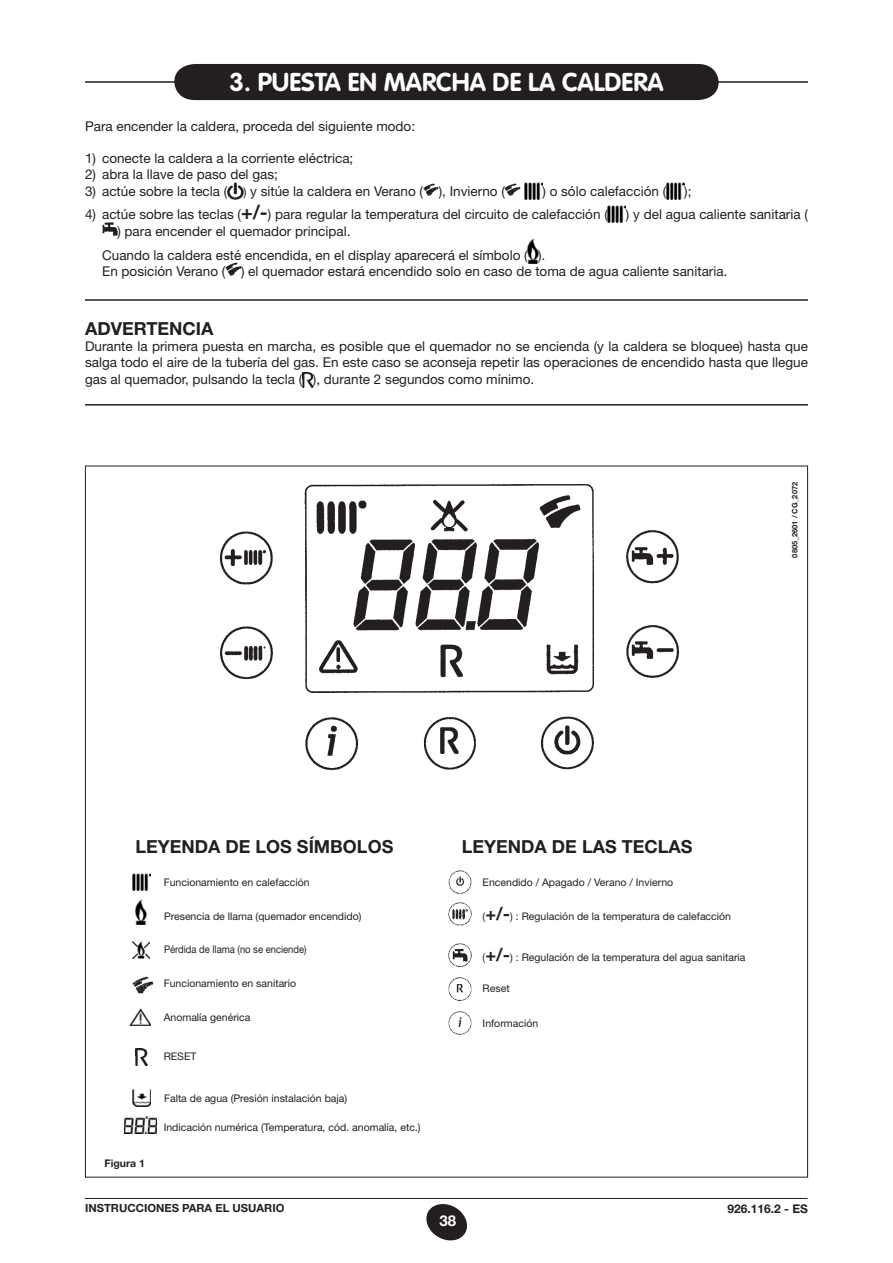
<style>
.page{position:relative;width:893px;height:1263px;background:#fff}
.page>*{position:absolute;margin:0;border:0;box-sizing:border-box;transform-origin:0 0}
.t1{font:700 25.5px "VAG Rounded Std";color:#fff}
.t2{font:700 18px "Helvetica Neue LT Std";color:#231f20}
.t3{font:700 15px "Helvetica Neue LT Std";color:#fff}
.t4{font:13.5px/16.2px "Helvetica Neue LT Std";color:#231f20}
.t5{font:700 12px "Helvetica Neue LT Std";color:#231f20}
.t6{font:700 11.25px "Helvetica Neue LT Std";color:#231f20}
.t7{font:10.5px "Helvetica Neue LT Std";color:#231f20}
.t8{font:10.5px "Helvetica Neue LT Std";color:#231f20;scale:.9 1}
.t9{font:700 10.5px "Helvetica Neue LT Std";color:#231f20}
.t10{font:700 7.5px "Helvetica Neue LT Std";color:#231f20}
.s1{font-size:12px}
.s2{font-weight:700;font-size:19.5px}
.s3{font-weight:700;font-size:18px}
</style>
<div class="page">
<svg style="left:426px;top:1204px;width:41px;height:37px"></svg>
<hr style="left:85px;top:1198px;width:722px;height:1px;background:#231f20">
<hr style="left:85px;top:299px;width:723px;height:2px;background:#231f20">
<hr style="left:85px;top:404px;width:723px;height:2px;background:#231f20">
<img style="left:227px;top:182px;width:16px;height:17px">
<img style="left:423px;top:183px;width:15px;height:13px">
<img style="left:505px;top:183px;width:15px;height:13px">
<img style="left:524px;top:182px;width:18px;height:17px">
<img style="left:666px;top:182px;width:18px;height:17px">
<img style="left:608px;top:206px;width:18px;height:17px">
<img style="left:102px;top:223px;width:15px;height:13px">
<img style="left:527px;top:238px;width:11px;height:26px">
<img style="left:225px;top:263px;width:16px;height:13px">
<img style="left:302px;top:373px;width:11px;height:15px">
<div style="left:174px;top:64px;width:545px;height:37px;background:#231f20"></div>
<hr style="left:692px;top:81px;width:116px;height:2px;background:#231f20">
<hr style="left:85px;top:81px;width:116px;height:2px;background:#231f20">
<img style="left:124px;top:1117px;width:33px;height:16px">
<img style="left:132px;top:874px;width:18px;height:17px">
<img style="left:136px;top:899px;width:10px;height:26px">
<img style="left:133px;top:941px;width:17px;height:17px">
<img style="left:130px;top:1008px;width:21px;height:17px">
<img style="left:132px;top:1089px;width:18px;height:17px">
<img style="left:135px;top:1049px;width:12px;height:17px">
<img style="left:448px;top:870px;width:23px;height:23px">
<img style="left:448px;top:902px;width:23px;height:24px">
<img style="left:448px;top:977px;width:23px;height:23px">
<img style="left:448px;top:1011px;width:23px;height:24px">
<img style="left:219px;top:483px;width:460px;height:288px">
<img style="left:133px;top:976px;width:21px;height:17px">
<img style="left:448px;top:943px;width:24px;height:24px">
<h1 class="t1" style="left:229px;top:71px;width:436px">3. PUESTA EN MARCHA DE LA CALDERA</h1>
<p class="t4" style="left:85px;top:119px;width:331px">Para encender la caldera, proceda del siguiente modo:</p>
<p class="t4" style="left:85px;top:151px;width:270px">1) conecte la caldera a la corriente eléctrica;</p>
<p class="t4" style="left:85px;top:168px;width:194px">2) abra la llave de paso del gas;</p>
<p class="t4" style="left:85px;top:184px;width:421px">3) actúe sobre la tecla ( <span class="s1">)</span> y sitúe la caldera en Verano ( ), Invierno (</p>
<p class="t4" style="left:542px;top:184px;width:125px">) o sólo calefacción (</p>
<p class="t4" style="left:684px;top:184px;width:9px">);</p>
<p class="t4" style="left:85px;top:208px;width:524px">4) actúe sobre las teclas (<span class="s2">+/-</span>) para regular la temperatura del circuito de calefacción (</p>
<p class="t4" style="left:626px;top:208px;width:183px">) y del agua caliente sanitaria (</p>
<p class="t4" style="left:102px;top:220px;width:445px;line-height:24px;text-indent:15px">) para encender el quemador principal.<br>Cuando la caldera esté encendida, en el display aparecerá el símbolo ( ).</p>
<p class="t4" style="left:102px;top:264px;width:627px">En posición Verano ( ) el quemador estará encendido solo en caso de toma de agua caliente sanitaria.</p>
<h2 class="t2" style="left:85px;top:322px;width:130px">ADVERTENCIA</h2>
<p class="t4" style="left:85px;top:339px;width:724px;text-align:justify">Durante la primera puesta en marcha, es posible que el quemador no se encienda (y la caldera se bloquee) hasta que salga todo el aire de la tubería del gas. En este caso se aconseja repetir las operaciones de encendido hasta que llegue gas al quemador, pulsando la tecla ( ), durante 2 segundos como mínimo.</p>
<p class="t10" style="left:792px;top:558px;width:77px;rotate:-90deg">0805_2601 / CG_2072</p>
<h2 class="t2" style="left:136px;top:840px;width:259px">LEYENDA DE LOS SÍMBOLOS</h2>
<p class="t7" style="left:164px;top:878px;width:147px">Funcionamiento en calefacción</p>
<p class="t7" style="left:164px;top:913px;width:199px">Presencia de llama (quemador encendido)</p>
<p class="t8" style="left:164px;top:946px;width:160px">Pérdida de llama (no se enciende)</p>
<p class="t7" style="left:164px;top:979px;width:134px">Funcionamiento en sanitario</p>
<p class="t7" style="left:164px;top:1013px;width:88px">Anomalía genérica</p>
<p class="t7" style="left:164px;top:1052px;width:34px">RESET</p>
<p class="t9" style="left:105px;top:1160px;width:42px">Figura 1</p>
<p class="t7" style="left:164px;top:1095px;width:185px">Falta de agua (Presión instalación baja)</p>
<p class="t7" style="left:164px;top:1123px;width:258px">Indicación numérica (Temperatura, cód. anomalía, etc.)</p>
<h2 class="t2" style="left:462px;top:840px;width:232px">LEYENDA DE LAS TECLAS</h2>
<p class="t7" style="left:482px;top:878px;width:192px">Encendido / Apagado / Verano / Invierno</p>
<p class="t7" style="left:482px;top:913px;width:250px">(<span class="s3">+/-</span>) : Regulación de la temperatura de calefacción</p>
<p class="t7" style="left:482px;top:954px;width:264px">(<span class="s3">+/-</span>) : Regulación de la temperatura del agua sanitaria</p>
<p class="t7" style="left:482px;top:985px;width:29px">Reset</p>
<p class="t7" style="left:482px;top:1019px;width:57px">Información</p>
<p class="t6" style="left:85px;top:1204px;width:201px">INSTRUCCIONES PARA EL USUARIO</p>
<p class="t5" style="left:727px;top:1204px;width:82px">926.116.2 - ES</p>
<p class="t3" style="left:439px;top:1215px;width:18px">38</p>
</div>
